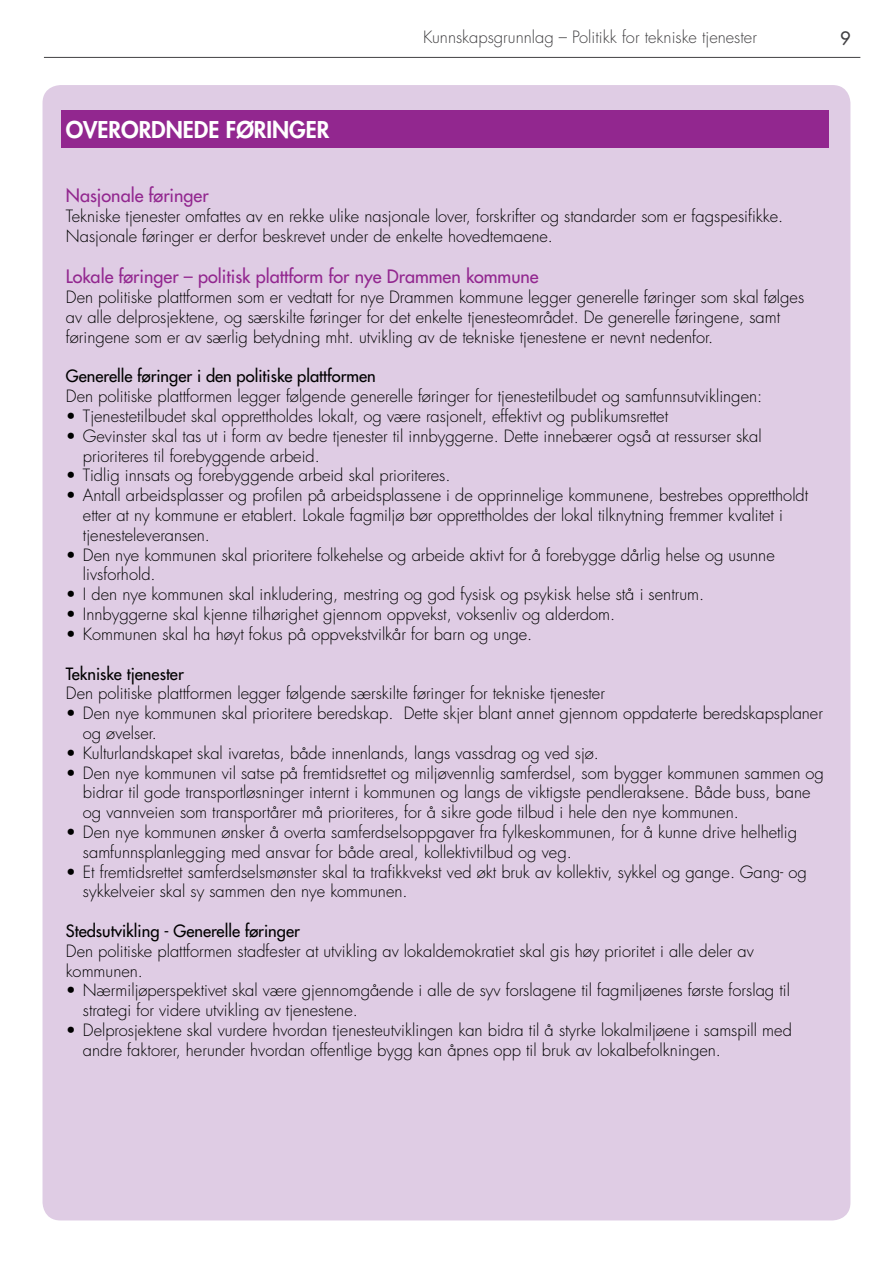
<style>
.page{position:relative;width:893px;height:1263px;background:#fff}
.page>*{position:absolute;margin:0;border:0;box-sizing:border-box;transform-origin:0 0}
.t1{font:800 22.5px "Futura LT Pro";color:#fff}
.t2{font:500 18px "Futura LT Pro";color:#92278f}
.t3{font:500 18px "Futura LT Pro";color:#414042}
.t4{font:300 16.5px/19.8px "Futura LT Pro";color:#000}
.t5{font:500 16.5px "Futura LT Pro";color:#000}
.t6{font:300 16.5px "Futura LT Pro";color:#414042}
</style>
<div class="page">
<hr style="left:44px;top:57px;width:816px;height:1px;background:#414042">
<div style="left:43px;top:85px;width:807px;height:1135px;background:#dfcce4;border-radius:18px"></div>
<div style="left:62px;top:111px;width:767px;height:37px;background:#92278f"></div>
<h1 class="t1" style="left:66px;top:112px;width:265px">OVERORDNEDE FØRINGER</h1>
<p class="t6" style="left:423px;top:27px;width:335px">Kunnskapsgrunnlag – Politikk for tekniske tjenester</p>
<p class="t3" style="left:840px;top:25px;width:12px">9</p>
<p class="t2" style="left:66px;top:182px;width:144px">Nasjonale føringer</p>
<p class="t4" style="left:66px;top:206px;width:719px">Tekniske tjenester omfattes av en rekke ulike nasjonale lover, forskrifter og standarder som er fagspesifikke.<br>Nasjonale føringer er derfor beskrevet under de enkelte hovedtemaene.</p>
<p class="t2" style="left:66px;top:263px;width:474px">Lokale føringer – politisk plattform for nye Drammen kommune</p>
<p class="t4" style="left:66px;top:287px;width:740px">Den politiske plattformen som er vedtatt for nye Drammen kommune legger generelle føringer som skal følges av alle delprosjektene, og særskilte føringer for det enkelte tjenesteområdet. De generelle føringene, samt føringene som er av særlig betydning mht. utvikling av de tekniske tjenestene er nevnt nedenfor.</p>
<p class="t5" style="left:66px;top:364px;width:311px">Generelle føringer i den politiske plattformen</p>
<p class="t4" style="left:66px;top:386px;width:698px">Den politiske plattformen legger følgende generelle føringer for tjenestetilbudet og samfunnsutviklingen:</p>
<p class="t4" style="left:66px;top:406px;width:604px">• Tjenestetilbudet skal opprettholdes lokalt, og være rasjonelt, effektivt og publikumsrettet</p>
<p class="t4" style="left:83px;top:426px;width:680px;text-indent:-17px">• Gevinster skal tas ut i form av bedre tjenester til innbyggerne. Dette innebærer også at ressurser skal prioriteres til forebyggende arbeid.</p>
<p class="t4" style="left:66px;top:466px;width:386px">• Tidlig innsats og forebyggende arbeid skal prioriteres.</p>
<p class="t4" style="left:83px;top:485px;width:727px;text-indent:-17px">• Antall arbeidsplasser og profilen på arbeidsplassene i de opprinnelige kommunene, bestrebes opprettholdt etter at ny kommune er etablert. Lokale fagmiljø bør opprettholdes der lokal tilknytning fremmer kvalitet i tjenesteleveransen.</p>
<p class="t4" style="left:83px;top:545px;width:693px;text-indent:-17px">• Den nye kommunen skal prioritere folkehelse og arbeide aktivt for å forebygge dårlig helse og usunne livsforhold.</p>
<p class="t4" style="left:66px;top:584px;width:640px">• I den nye kommunen skal inkludering, mestring og god fysisk og psykisk helse stå i sentrum.</p>
<p class="t4" style="left:66px;top:604px;width:551px">• Innbyggerne skal kjenne tilhørighet gjennom oppvekst, voksenliv og alderdom.</p>
<p class="t4" style="left:66px;top:624px;width:468px">• Kommunen skal ha høyt fokus på oppvekstvilkår for barn og unge.</p>
<p class="t5" style="left:66px;top:661px;width:119px">Tekniske tjenester</p>
<p class="t4" style="left:66px;top:683px;width:541px">Den politiske plattformen legger følgende særskilte føringer for tekniske tjenester</p>
<p class="t4" style="left:83px;top:703px;width:742px;text-indent:-17px">• Den nye kommunen skal prioritere beredskap. Dette skjer blant annet gjennom oppdaterte beredskapsplaner og øvelser.</p>
<p class="t4" style="left:66px;top:743px;width:534px">• Kulturlandskapet skal ivaretas, både innenlands, langs vassdrag og ved sjø.</p>
<p class="t4" style="left:83px;top:763px;width:742px;text-indent:-17px">• Den nye kommunen vil satse på fremtidsrettet og miljøvennlig samferdsel, som bygger kommunen sammen og bidrar til gode transportløsninger internt i kommunen og langs de viktigste pendleraksene. Både buss, bane og vannveien som transportårer må prioriteres, for å sikre gode tilbud i hele den nye kommunen.</p>
<p class="t4" style="left:83px;top:822px;width:716px;text-indent:-17px">• Den nye kommunen ønsker å overta samferdselsoppgaver fra fylkeskommunen, for å kunne drive helhetlig samfunnsplanlegging med ansvar for både areal, kollektivtilbud og veg.</p>
<p class="t4" style="left:83px;top:862px;width:725px;text-indent:-17px">• Et fremtidsrettet samferdselsmønster skal ta trafikkvekst ved økt bruk av kollektiv, sykkel og gange. Gang- og sykkelveier skal sy sammen den nye kommunen.</p>
<p class="t5" style="left:66px;top:918px;width:235px">Stedsutvikling - Generelle føringer</p>
<p class="t4" style="left:66px;top:941px;width:689px">Den politiske plattformen stadfester at utvikling av lokaldemokratiet skal gis høy prioritet i alle deler av kommunen.</p>
<p class="t4" style="left:83px;top:980px;width:709px;text-indent:-17px">• Nærmiljøperspektivet skal være gjennomgående i alle de syv forslagene til fagmiljøenes første forslag til strategi for videre utvikling av tjenestene.</p>
<p class="t4" style="left:83px;top:1020px;width:710px;text-indent:-17px">• Delprosjektene skal vurdere hvordan tjenesteutviklingen kan bidra til å styrke lokalmiljøene i samspill med andre faktorer, herunder hvordan offentlige bygg kan åpnes opp til bruk av lokalbefolkningen.</p>
</div>
